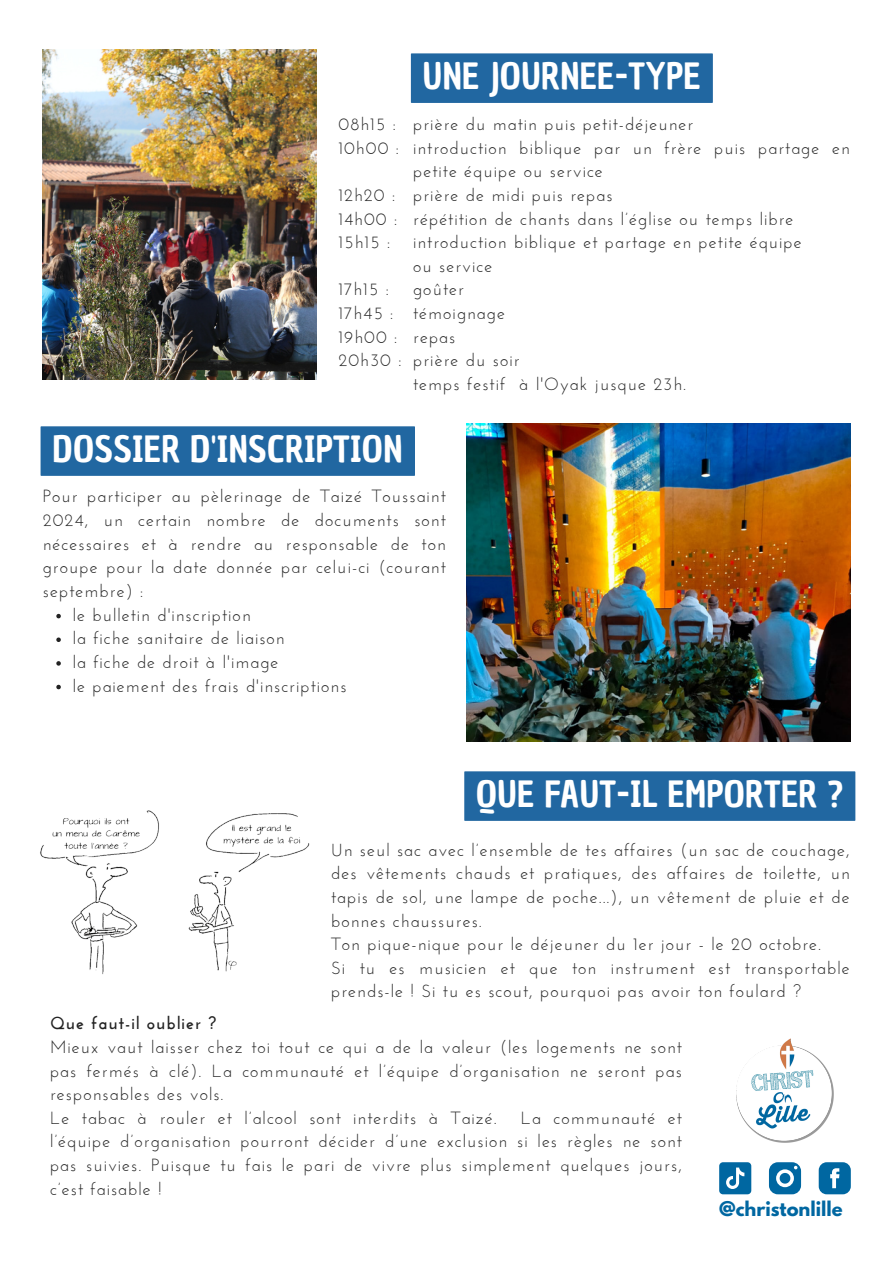
<style>
.page{position:relative;width:894px;height:1264px;background:#fff}
.page>*{position:absolute;margin:0;border:0;box-sizing:border-box;transform-origin:0 0}
.t1{font:35.25px "Chau Philomene One";letter-spacing:.01em;color:#fff}
.t2{font:700 18px "League Spartan";color:#0067a1}
.t3{font:17.55px/23.7px "Josefin Sans";letter-spacing:.06em;color:#222;text-align:justify}
.t4{font:700 17.55px "Josefin Sans";letter-spacing:.06em;color:#222}
</style>
<div class="page">
<img style="left:466px;top:424px;width:384px;height:317px">
<img style="left:736px;top:1038px;width:97px;height:103px">
<img style="left:40px;top:810px;width:270px;height:164px">
<div style="left:41px;top:426px;width:374px;height:50px;background:#2167a1"></div>
<svg style="left:56px;top:614px;width:5px;height:4px"></svg>
<svg style="left:56px;top:637px;width:5px;height:5px"></svg>
<svg style="left:56px;top:661px;width:5px;height:4px"></svg>
<svg style="left:56px;top:684px;width:5px;height:5px"></svg>
<div style="left:464px;top:771px;width:391px;height:49px;background:#2167a1"></div>
<div style="left:411px;top:53px;width:301px;height:50px;background:#2167a1"></div>
<img style="left:43px;top:50px;width:273px;height:330px">
<svg style="left:818px;top:1162px;width:32px;height:32px"></svg>
<svg style="left:769px;top:1162px;width:31px;height:32px"></svg>
<svg style="left:719px;top:1162px;width:32px;height:32px"></svg>
<p class="t3" style="left:338px;top:114px;width:59px">08h15 :</p>
<p class="t3" style="left:338px;top:137px;width:62px">10h00 :</p>
<p class="t3" style="left:338px;top:185px;width:58px">12h20 :</p>
<p class="t3" style="left:338px;top:208px;width:60px">14h00 :</p>
<h1 class="t3" style="left:338px;top:232px;width:53px">15h15 :</h1>
<p class="t3" style="left:338px;top:279px;width:52px">17h15 :</p>
<p class="t3" style="left:338px;top:303px;width:56px">17h45 :</p>
<p class="t3" style="left:338px;top:326px;width:60px">19h00 :</p>
<p class="t3" style="left:338px;top:350px;width:65px">20h30 :</p>
<p class="t1" style="left:423px;top:53px;width:279px">UNE JOURNEE-TYPE</p>
<p class="t3" style="left:413px;top:114px;width:281px">prière du matin puis petit-déjeuner</p>
<p class="t3" style="left:413px;top:137px;width:438px">introduction biblique par un frère puis partage en petite équipe ou service</p>
<p class="t3" style="left:413px;top:185px;width:201px">prière de midi puis repas</p>
<p class="t3" style="left:413px;top:208px;width:382px">répétition de chants dans l’église ou temps libre</p>
<p class="t3" style="left:413px;top:232px;width:390px">introduction biblique et partage en petite équipe</p>
<p class="t3" style="left:413px;top:255px;width:81px">ou service</p>
<p class="t3" style="left:413px;top:279px;width:52px">goûter</p>
<p class="t3" style="left:413px;top:303px;width:93px">témoignage</p>
<h1 class="t3" style="left:413px;top:326px;width:44px">repas</h1>
<p class="t3" style="left:413px;top:350px;width:108px">prière du soir</p>
<p class="t3" style="left:413px;top:374px;width:274px">temps festif à l'Oyak jusque 23h.</p>
<p class="t1" style="left:53px;top:426px;width:351px">DOSSIER D'INSCRIPTION</p>
<p class="t3" style="left:43px;top:486px;width:404px">Pour participer au pèlerinage de Taizé Toussaint 2024, un certain nombre de documents sont nécessaires et à rendre au responsable de ton groupe pour la date donnée par celui-ci (courant septembre) :</p>
<p class="t3" style="left:73px;top:604px;width:179px">le bulletin d'inscription</p>
<p class="t3" style="left:73px;top:628px;width:213px">la fiche sanitaire de liaison</p>
<p class="t3" style="left:73px;top:651px;width:207px">la fiche de droit à l'image</p>
<p class="t3" style="left:73px;top:675px;width:275px">le paiement des frais d'inscriptions</p>
<p class="t1" style="left:476px;top:771px;width:368px">QUE FAUT-IL EMPORTER ?</p>
<p class="t3" style="left:331px;top:839px;width:520px">Un seul sac avec l’ensemble de tes affaires (un sac de couchage, des vêtements chauds et pratiques, des affaires de toilette, un tapis de sol, une lampe de poche...), un vêtement de pluie et de bonnes chaussures.</p>
<p class="t3" style="left:331px;top:933px;width:491px">Ton pique-nique pour le déjeuner du 1er jour - le 20 octobre.</p>
<p class="t3" style="left:331px;top:957px;width:520px">Si tu es musicien et que ton instrument est transportable prends-le ! Si tu es scout, pourquoi pas avoir ton foulard ?</p>
<p class="t4" style="left:50px;top:1016px;width:168px">Que faut-il oublier ?</p>
<p class="t3" style="left:50px;top:1036px;width:633px">Mieux vaut laisser chez toi tout ce qui a de la valeur (les logements ne sont pas fermés à clé). La communauté et l’équipe d’organisation ne seront pas responsables des vols.</p>
<p class="t3" style="left:50px;top:1107px;width:448px">Le tabac à rouler et l’alcool sont interdits à Taizé.</p>
<p class="t3" style="left:50px;top:1107px;width:633px;text-indent:470px">La communauté et l’équipe d’organisation pourront décider d’une exclusion si les règles ne sont pas suivies. Puisque tu fais le pari de vivre plus simplement quelques jours, c’est faisable !</p>
<p class="t2" style="left:719px;top:1200px;width:125px">@christonlille</p>
</div>
